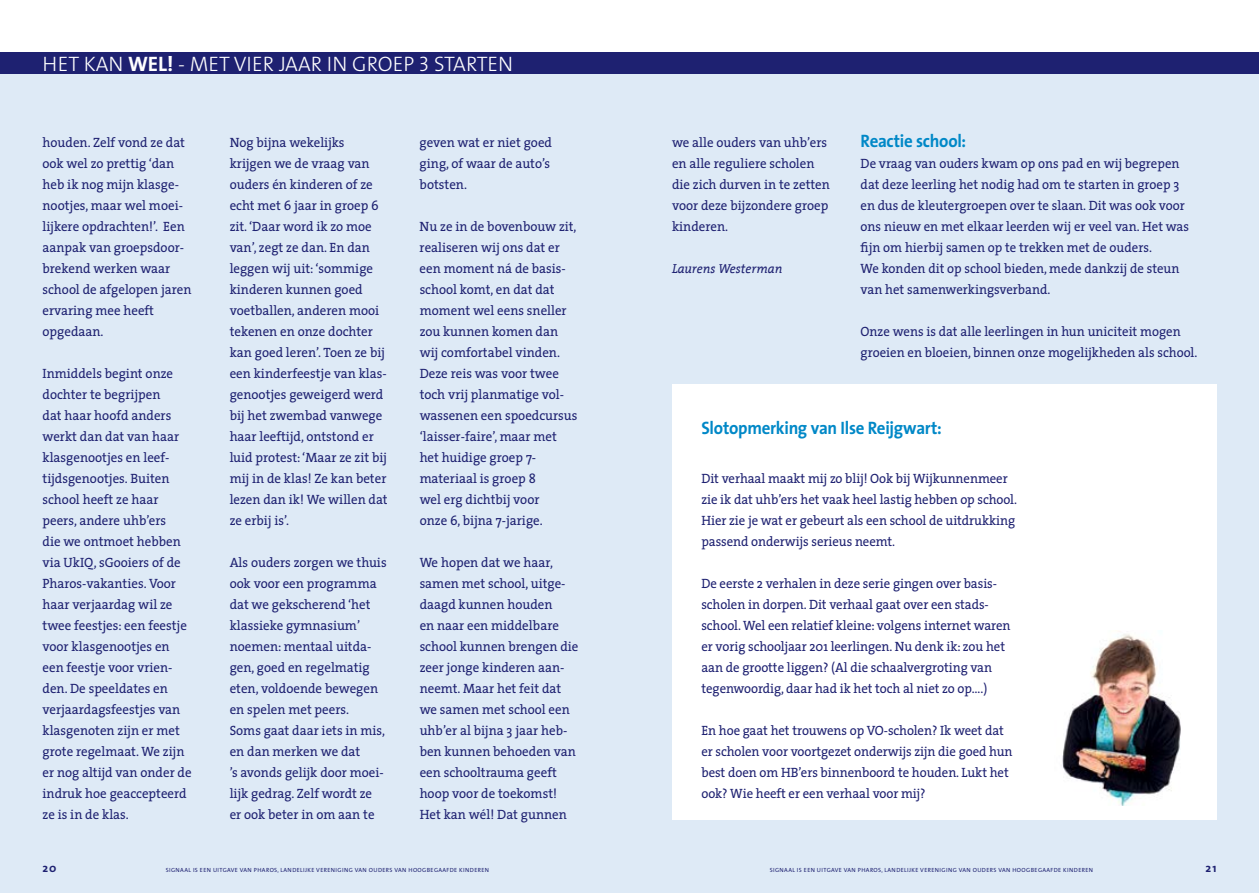
<style>
.page{position:relative;width:1259px;height:893px;background:#fff}
.page>*{position:absolute;margin:0;border:0;box-sizing:border-box;transform-origin:0 0}
.t1{font:21px "The Sans Light Caps";color:#fff}
.t2{font:700 18px "The Sans";letter-spacing:-.015em;color:#0088c7;scale:.94 1}
.t3{font:13.5px/21px "The Serif";color:#1e2171;scale:.96 1}
.t4{font:13.5px/21px "The Serif";color:#1e2171;scale:.95 1}
.t5{font:italic 13.05px "The Serif";color:#1e2171;scale:.96 1}
.t6{font:700 12px "The Sans";color:#1e2171}
.t7{font:6px "The Sans";letter-spacing:.065em;color:#1e2171}
.s1{font-family:"The Sans Bold Caps"}
.s2{font-family:"The Sans";font-weight:700}
</style>
<div class="page">
<div style="left:0;top:72px;width:1259px;height:821px;background:#deeaf6"></div>
<div style="left:672px;top:385px;width:544px;height:435px;background:#fff"></div>
<div style="left:0;top:53px;width:1259px;height:21px;background:#1e2171"></div>
<img style="left:1062px;top:634px;width:119px;height:171px">
<h1 class="t1" style="left:43px;top:53px;width:472px">HET KAN <span class="s1">WEL</span><span class="s2">!</span> - MET VIER JAAR IN GROEP 3 STARTEN</h1>
<p class="t3" style="left:43px;top:132px;width:157px">houden. Zelf vond ze dat ook wel zo prettig ‘dan heb ik nog mijn klasge&shy;nootjes, maar wel moei&shy;lijkere opdrachten!’. Een aanpak van groepsdoor&shy;brekend werken waar school de afgelopen jaren ervaring mee heeft opgedaan.</p>
<p class="t3" style="left:43px;top:363px;width:157px">Inmiddels begint onze dochter te begrijpen<br>dat haar hoofd anders werkt dan dat van haar klasgenootjes en leef&shy;tijdsgenootjes. Buiten school heeft ze haar peers, andere uhb’ers<br>die we ontmoet hebben via UkIQ, sGooiers of de<br>Pharos-vakanties. Voor haar verjaardag wil ze twee feestjes: een feestje voor klasgenootjes en een feestje voor vrien&shy;den. De speeldates en verjaardagsfeestjes van klasgenoten zijn er met grote regelmaat. We zijn er nog altijd van onder de indruk hoe geaccepteerd ze is in de klas.</p>
<p class="t3" style="left:230px;top:132px;width:166px">Nog bijna wekelijks krijgen we de vraag van ouders én kinderen of ze echt met 6 jaar in groep 6 zit. ‘Daar word ik zo moe van’, zegt ze dan. En dan leggen wij uit: ‘sommige kinderen kunnen goed voetballen, anderen mooi tekenen en onze dochter kan goed leren’. Toen ze bij een kinderfeestje van klas&shy;genootjes geweigerd werd bij het zwembad vanwege haar leeftijd, ontstond er luid protest: ‘Maar ze zit bij mij in de klas! Ze kan beter lezen dan ik! We willen dat ze erbij is’.</p>
<p class="t3" style="left:230px;top:552px;width:165px">Als ouders zorgen we thuis ook voor een programma dat we gekscherend ‘het klassieke gymnasium’ noemen: mentaal uitda&shy;gen, goed en regelmatig eten, voldoende bewegen en spelen met peers.<br>Soms gaat daar iets in mis, en dan merken we dat<br>’s avonds gelijk door moei&shy;lijk gedrag. Zelf wordt ze er ook beter in om aan te</p>
<p class="t3" style="left:420px;top:132px;width:139px">geven wat er niet goed ging, of waar de auto’s botsten.</p>
<p class="t3" style="left:420px;top:216px;width:166px">Nu ze in de bovenbouw zit, realiseren wij ons dat er een moment ná de basis&shy;school komt, en dat dat moment wel eens sneller zou kunnen komen dan wij comfortabel vinden.<br>Deze reis was voor twee toch vrij planmatige vol&shy;wassenen een spoedcursus ‘laisser-faire’, maar met het huidige groep 7- materiaal is groep 8<br>wel erg dichtbij voor<br>onze 6, bijna 7-jarige.</p>
<p class="t3" style="left:420px;top:552px;width:167px">We hopen dat we haar, samen met school, uitge&shy;daagd kunnen houden<br>en naar een middelbare school kunnen brengen die zeer jonge kinderen aan&shy;neemt. Maar het feit dat we samen met school een uhb’er al bijna 3 jaar heb&shy;ben kunnen behoeden van een schooltrauma geeft hoop voor de toekomst!<br>Het kan wél! Dat gunnen</p>
<p class="t3" style="left:672px;top:132px;width:166px">we alle ouders van uhb’ers en alle reguliere scholen die zich durven in te zetten voor deze bijzondere groep kinderen.</p>
<p class="t5" style="left:672px;top:258px;width:117px">Laurens Westerman</p>
<h2 class="t2" style="left:860px;top:126px;width:114px">Reactie school:</h2>
<p class="t4" style="left:860px;top:153px;width:347px">De vraag van ouders kwam op ons pad en wij begrepen dat deze leerling het nodig had om te starten in groep 3 en dus de kleutergroepen over te slaan. Dit was ook voor ons nieuw en met elkaar leerden wij er veel van. Het was fijn om hierbij samen op te trekken met de ouders.<br>We konden dit op school bieden, mede dankzij de steun van het samenwerkingsverband.</p>
<p class="t4" style="left:860px;top:321px;width:356px">Onze wens is dat alle leerlingen in hun uniciteit mogen groeien en bloeien, binnen onze mogelijkheden als school.</p>
<h2 class="t2" style="left:701px;top:412px;width:257px">Slotopmerking van Ilse Reijgwart:</h2>
<p class="t4" style="left:701px;top:468px;width:334px">Dit verhaal maakt mij zo blij! Ook bij Wijkunnenmeer zie ik dat uhb’ers het vaak heel lastig hebben op school.<br>Hier zie je wat er gebeurt als een school de uitdrukking passend onderwijs serieus neemt.</p>
<p class="t4" style="left:701px;top:573px;width:327px">De eerste 2 verhalen in deze serie gingen over basis&shy;scholen in dorpen. Dit verhaal gaat over een stads&shy;school. Wel een relatief kleine: volgens internet waren er vorig schooljaar 201 leerlingen. Nu denk ik: zou het aan de grootte liggen? (Al die schaalvergroting van tegenwoordig, daar had ik het toch al niet zo op….)</p>
<p class="t4" style="left:701px;top:720px;width:329px">En hoe gaat het trouwens op VO-scholen? Ik weet dat er scholen voor voortgezet onderwijs zijn die goed hun best doen om HB’ers binnenboord te houden. Lukt het ook? Wie heeft er een verhaal voor mij?</p>
<p class="t6" style="left:43px;top:858px;width:16px">20</p>
<p class="t7" style="left:166px;top:865px;width:325px">SIGNAAL IS EEN UITGAVE VAN PHAROS, LANDELIJKE VERENIGING VAN OUDERS VAN HOOGBEGAAFDE KINDEREN</p>
<p class="t7" style="left:770px;top:865px;width:325px">SIGNAAL IS EEN UITGAVE VAN PHAROS, LANDELIJKE VERENIGING VAN OUDERS VAN HOOGBEGAAFDE KINDEREN</p>
<p class="t6" style="left:1205px;top:858px;width:12px">21</p>
</div>
